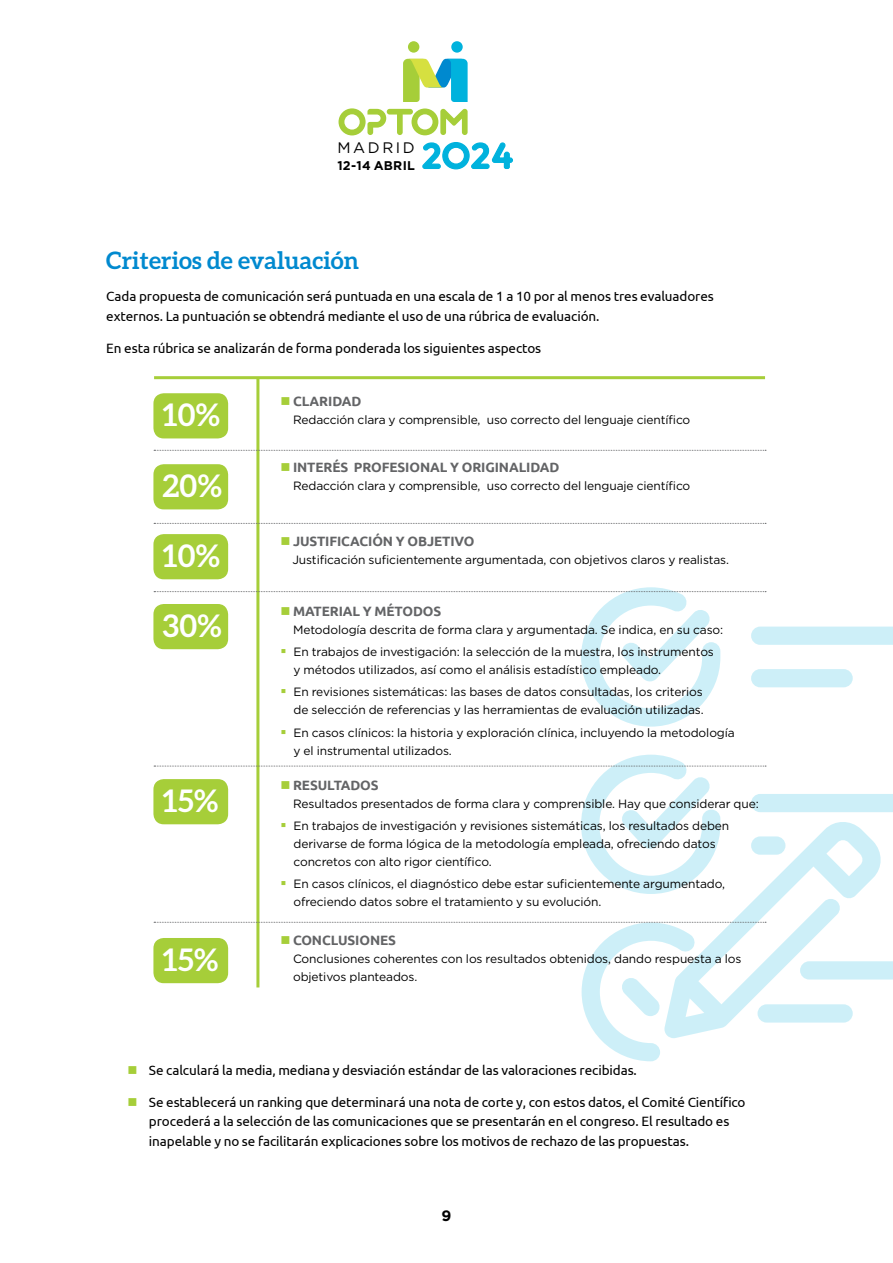
<style>
.page{position:relative;width:893px;height:1263px;background:#fff}
.page>*{position:absolute;margin:0;border:0;box-sizing:border-box;transform-origin:0 0}
.t1{font:700 31.05px "Aleo";letter-spacing:.01em;color:#fff}
.t2{font:700 24px "Aleo";letter-spacing:.005em;color:#0089cf}
.t3{font:15.3px "Gotham";letter-spacing:.17em;color:#000}
.t4{font:700 15px "Gotham";color:#000}
.t5{font:13.5px/19.5px "Ubuntu";letter-spacing:-.005em;color:#000}
.t6{font:700 13.5px "Ubuntu";letter-spacing:-.005em;color:#636466}
.t7{font:700 12.6px "Gotham";letter-spacing:.02em;color:#000}
.t8{font:12px/18px "Gotham";letter-spacing:-.01em;color:#000}
.s1{color:#a6ce39}
</style>
<div class="page">
<svg style="left:422px;top:142px;width:91px;height:28px"></svg>
<svg style="left:403px;top:59px;width:65px;height:43px"></svg>
<div style="left:408px;top:41px;width:11px;height:12px;background:#a6ce39;border-radius:50%"></div>
<div style="left:451px;top:41px;width:12px;height:12px;background:#00b2dd;border-radius:50%"></div>
<svg style="left:339px;top:108px;width:129px;height:27px"></svg>
<svg style="left:664px;top:894px;width:219px;height:129px"></svg>
<svg style="left:800px;top:961px;width:93px;height:18px;background:#ceeff8"></svg>
<div style="left:757px;top:1004px;width:96px;height:18px;background:#cdeff8;border-radius:9px"></div>
<hr style="left:256px;top:378px;width:3px;height:609px;background:#a6ce39">
<svg style="left:154px;top:450px;width:612px;height:1px"></svg>
<hr style="left:154px;top:376px;width:611px;height:3px;background:#a6ce39">
<svg style="left:154px;top:523px;width:612px;height:1px"></svg>
<svg style="left:154px;top:587px;width:739px;height:140px"></svg>
<svg style="left:154px;top:755px;width:739px;height:139px"></svg>
<svg style="left:154px;top:922px;width:612px;height:139px"></svg>
<div style="left:153px;top:393px;width:75px;height:45px;background:#a6ce39;border-radius:10px"></div>
<div style="left:153px;top:604px;width:75px;height:45px;background:#a6ce39;border-radius:10px"></div>
<div style="left:153px;top:464px;width:75px;height:45px;background:#a6ce39;border-radius:10px"></div>
<div style="left:153px;top:534px;width:75px;height:45px;background:#a6ce39;border-radius:10px"></div>
<p class="t3" style="left:337px;top:140px;width:79px">MADRID</p>
<p class="t7" style="left:337px;top:158px;width:79px">12-14 ABRIL</p>
<h2 class="t2" style="left:106px;top:246px;width:254px">Criterios de evaluación</h2>
<p class="t5" style="left:106px;top:286px;width:609px">Cada propuesta de comunicación será puntuada en una escala de 1 a 10 por al menos tres evaluadores externos. La puntuación se obtendrá mediante el uso de una rúbrica de evaluación.</p>
<p class="t5" style="left:106px;top:338px;width:436px">En esta rúbrica se analizarán de forma ponderada los siguientes aspectos</p>
<h1 class="t1" style="left:162px;top:397px;width:59px">10%</h1>
<h1 class="t1" style="left:162px;top:468px;width:61px">20%</h1>
<h1 class="t1" style="left:162px;top:538px;width:59px">10%</h1>
<h1 class="t1" style="left:162px;top:608px;width:61px">30%</h1>
<h1 class="t1" style="left:162px;top:783px;width:57px">15%</h1>
<h1 class="t1" style="left:162px;top:942px;width:57px">15%</h1>
<p class="t6" style="left:281px;top:393px;width:82px"><span class="s1">■</span> CLARIDAD</p>
<p class="t8" style="left:293px;top:410px;width:399px">Redacción clara y comprensible, uso correcto del lenguaje científico</p>
<p class="t6" style="left:281px;top:458px;width:101px"><span class="s1">■</span> INTERÉS PROFE</p>
<p class="t6" style="left:398px;top:458px;width:163px">SIONAL Y ORIGINALIDAD</p>
<p class="t8" style="left:293px;top:476px;width:399px">Redacción clara y comprensible, uso correcto del lenguaje científico</p>
<p class="t6" style="left:281px;top:533px;width:137px"><span class="s1">■</span> JUSTIFICACIÓN Y OBJET</p>
<p class="t6" style="left:450px;top:533px;width:15px">IVO</p>
<p class="t8" style="left:292px;top:550px;width:438px">Justificación suficientemente argumentada, con objetivos claros y realistas.</p>
<p class="t6" style="left:281px;top:603px;width:162px"><span class="s1">■</span> MATERIAL Y MÉTODOS</p>
<p class="t8" style="left:293px;top:620px;width:432px">Metodología descrita de forma clara y argumentada. Se indica, en su caso:</p>
<p class="t8" style="left:293px;top:643px;width:422px;text-indent:-13px"><span class="s1">▪</span> En trabajos de investigación: la selección de la muestra, los instrumentos y métodos utilizados, así como el análisis estadístico empleado.</p>
<p class="t8" style="left:281px;top:683px;width:424px;text-align:right"><span class="s1">▪</span> En revisiones sistemáticas: las bases de datos consultadas, los criterios de selección de referencias y las herramientas de evaluación utilizadas.</p>
<p class="t8" style="left:293px;top:723px;width:443px;text-indent:-13px"><span class="s1">▪</span> En casos clínicos: la historia y exploración clínica, incluyendo la metodología y el instrumental utilizados.</p>
<p class="t6" style="left:281px;top:777px;width:100px"><span class="s1">■</span>RESULTADOS</p>
<p class="t8" style="left:293px;top:794px;width:467px">Resultados presentados de forma clara y comprensible. Hay que considerar que:</p>
<p class="t8" style="left:293px;top:816px;width:437px;text-indent:-13px"><span class="s1">▪</span> En trabajos de investigación y revisiones sistemáticas, los resultados deben derivarse de forma lógica de la metodología empleada, ofreciendo datos concretos con alto rigor científico.</p>
<p class="t8" style="left:293px;top:875px;width:433px;text-indent:-13px"><span class="s1">▪</span> En casos clínicos, el diagnóstico debe estar suficientemente argumentado, ofreciendo datos sobre el tratamiento y su evolución.</p>
<p class="t6" style="left:281px;top:932px;width:117px"><span class="s1">■</span> CONCLUSIONES</p>
<p class="t8" style="left:293px;top:950px;width:450px">Conclusiones coherentes con los resultados obtenidos, dando respuesta a los objetivos planteados.</p>
<p class="t5" style="left:128px;top:1059px;width:511px"><span class="s1">■</span> Se calculará la media, mediana y desviación estándar de las valoraciones recibidas.</p>
<p class="t5" style="left:149px;top:1092px;width:598px;text-indent:-21px"><span class="s1">■</span> Se establecerá un ranking que determinará una nota de corte y, con estos datos, el Comité Científico procederá a la selección de las comunicaciones que se presentarán en el congreso. El resultado es inapelable y no se facilitarán explicaciones sobre los motivos de rechazo de las propuestas.</p>
<p class="t4" style="left:441px;top:1207px;width:11px">9</p>
</div>
